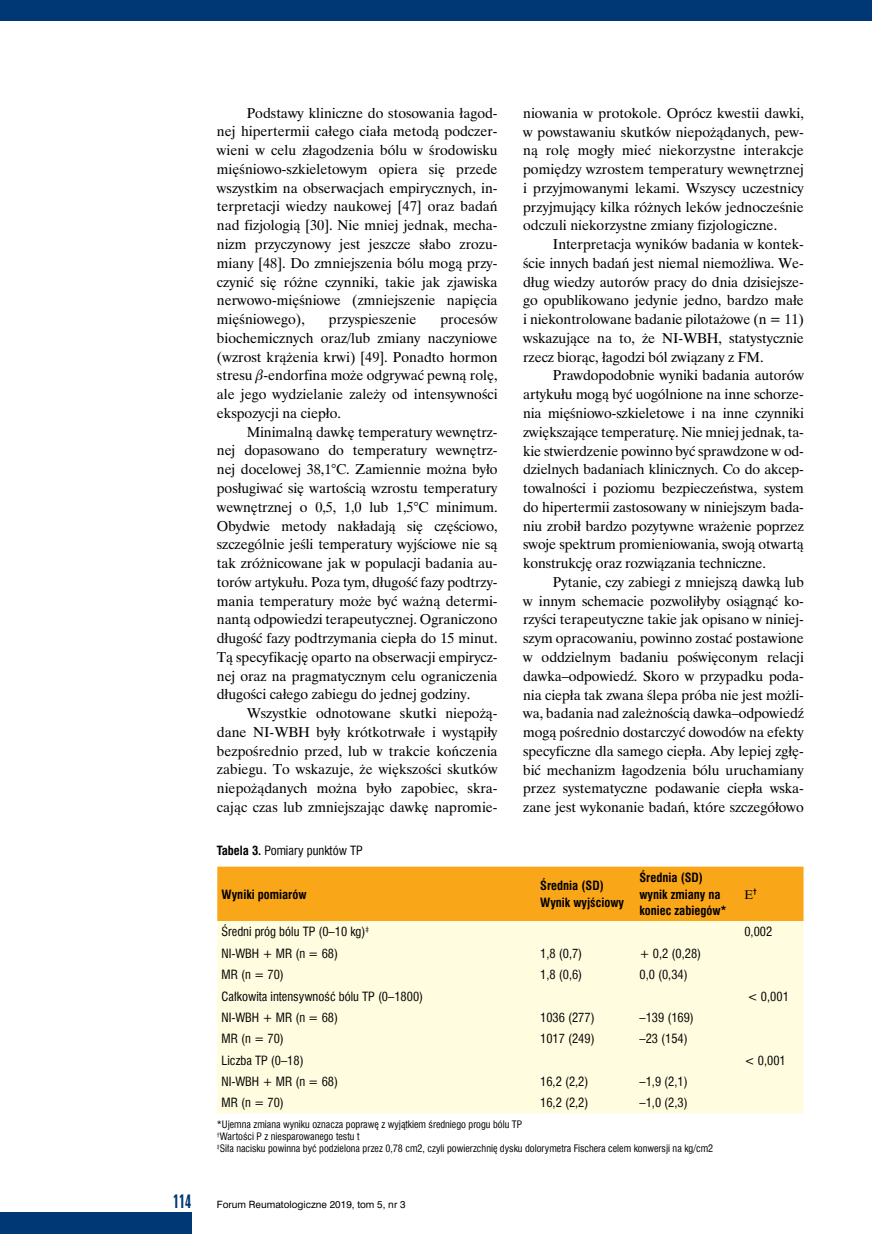
<style>
.page{position:relative;width:872px;height:1234px;background:#fff}
.page>*{position:absolute;margin:0;border:0;box-sizing:border-box;transform-origin:0 0}
.t1{font:18px "Swis 924 EU";color:#003876}
.t2{font:14.25px/18.8px "Time Ibis EE";color:#000;text-align:justify}
.t3{font:12.45px "Swis 721 Cn EU";color:#000}
.t4{font:700 12.45px/16.5px "Swis 721 Cn EU";color:#000}
.t5{font:10.05px/12px "Swis 721 Cn EU";color:#000}
.t6{font:9.3px "Swis 721 PL";color:#000}
.t7{font:700 7.2px "Swis 721 Cn EU";color:#000}
.s1{font-weight:700}
</style>
<div class="page">
<div style="left:0;top:0;width:872px;height:21px;background:#003876"></div>
<div style="left:0;top:1212px;width:191px;height:21px;background:#003876"></div>
<div style="left:217px;top:920px;width:586px;height:193px;background:#fffcdf"></div>
<div style="left:217px;top:866px;width:586px;height:54px;background:#faa619"></div>
<p class="t2" style="left:217px;top:103px;width:282px;text-indent:30px">Podstawy kliniczne do stosowania łagod&shy;nej hipertermii całego ciała metodą podczer&shy;wieni w celu złagodzenia bólu w środowisku mięśniowo-szkieletowym opiera się przede wszystkim na obserwacjach empirycznych, in&shy;terpretacji wiedzy naukowej [47] oraz badań nad fizjologią [30]. Nie mniej jednak, mecha&shy;nizm przyczynowy jest jeszcze słabo zrozu&shy;miany [48]. Do zmniejszenia bólu mogą przy&shy;czynić się różne czynniki, takie jak zjawiska nerwowo-mięśniowe (zmniejszenie napięcia mięśniowego),</p>
<p class="t2" style="left:329px;top:309px;width:89px">przyspieszenie</p>
<p class="t2" style="left:217px;top:309px;width:282px;text-indent:223px">procesów biochemicznych oraz/lub zmiany naczyniowe (wzrost krążenia krwi) [49]. Ponadto hormon stresu -endorfina może odgrywać pewną rolę, ale jego wydzielanie zależy od intensywności ekspozycji na ciepło.</p>
<p class="t2" style="left:217px;top:422px;width:282px;text-indent:30px">Minimalną dawkę temperatury wewnętrz&shy;nej dopasowano do temperatury wewnętrz&shy;nej docelowej 38,1°C. Zamiennie można było posługiwać się wartością wzrostu temperatury wewnętrznej o 0,5, 1,0 lub 1,5°C minimum.<br>Obydwie metody nakładają się częściowo, szczególnie jeśli temperatury wyjściowe nie są tak zróżnicowane jak w populacji badania au&shy;torów artykułu. Poza tym, długość fazy podtrzy&shy;mania temperatury może być ważną determi&shy;nantą odpowiedzi terapeutycznej. Ograniczono długość fazy podtrzymania ciepła do 15 minut.<br>Tą specyfikację oparto na obserwacji empirycz&shy;nej oraz na pragmatycznym celu ograniczenia długości całego zabiegu do jednej godziny.</p>
<p class="t2" style="left:217px;top:703px;width:282px;text-indent:30px">Wszystkie odnotowane skutki niepożą&shy;dane NI-WBH były krótkotrwałe i wystąpiły bezpośrednio przed, lub w trakcie kończenia zabiegu. To wskazuje, że większości skutków niepożądanych można było zapobiec, skra&shy;cając czas lub zmniejszając dawkę napromie-</p>
<p class="t2" style="left:523px;top:103px;width:282px">niowania w protokole. Oprócz kwestii dawki, w powstawaniu skutków niepożądanych, pew&shy;ną rolę mogły mieć niekorzystne interakcje pomiędzy wzrostem temperatury wewnętrznej i przyjmowanymi lekami. Wszyscy uczestnicy przyjmujący kilka różnych leków jednocześnie odczuli niekorzystne zmiany fizjologiczne.</p>
<p class="t2" style="left:523px;top:235px;width:282px;text-indent:30px">Interpretacja wyników badania w kontek&shy;ście innych badań jest niemal niemożliwa. We&shy;dług wiedzy autorów pracy do dnia dzisiejsze&shy;go opublikowano jedynie jedno, bardzo małe i niekontrolowane badanie pilotażowe (n = 11) wskazujące na to, że NI-WBH, statystycznie rzecz biorąc, łagodzi ból związany z FM.</p>
<p class="t2" style="left:523px;top:366px;width:282px;text-indent:30px">Prawdopodobnie wyniki badania autorów artykułu mogą być uogólnione na inne schorze&shy;nia mięśniowo-szkieletowe i na inne czynniki zwiększające temperaturę. Nie mniej jednak, ta&shy;kie stwierdzenie powinno być sprawdzone w od&shy;dzielnych badaniach klinicznych. Co do akcep&shy;towalności i poziomu bezpieczeństwa, system do hipertermii zastosowany w niniejszym bada&shy;niu zrobił bardzo pozytywne wrażenie poprzez swoje spektrum promieniowania, swoją otwartą konstrukcję oraz rozwiązania techniczne.</p>
<p class="t2" style="left:523px;top:572px;width:282px;text-indent:30px">Pytanie, czy zabiegi z mniejszą dawką lub w innym schemacie pozwoliłyby osiągnąć ko&shy;rzyści terapeutyczne takie jak opisano w niniej&shy;szym opracowaniu, powinno zostać postawione w oddzielnym badaniu poświęconym relacji dawka–odpowiedź. Skoro w przypadku poda&shy;nia ciepła tak zwana ślepa próba nie jest możli&shy;wa, badania nad zależnością dawka–odpowiedź mogą pośrednio dostarczyć dowodów na efekty specyficzne dla samego ciepła. Aby lepiej zgłę&shy;bić mechanizm łagodzenia bólu uruchamiany przez systematyczne podawanie ciepła wska&shy;zane jest wykonanie badań, które szczegółowo</p>
<p class="t3" style="left:217px;top:842px;width:147px"><span class="s1">Tabela 3.</span> Pomiary punktów TP</p>
<p class="t4" style="left:221px;top:886px;width:86px">Wyniki pomiarów</p>
<p class="t4" style="left:540px;top:877px;width:85px">Średnia (SD)<br>Wynik wyjściowy</p>
<p class="t4" style="left:639px;top:869px;width:89px">Średnia (SD) wynik zmiany na koniec zabiegów*</p>
<p class="t7" style="left:753px;top:887px;width:5px">†</p>
<p class="t3" style="left:221px;top:923px;width:149px">Średni próg bólu TP (0–10 kg)<sup>‡</sup></p>
<p class="t3" style="left:744px;top:923px;width:29px">0,002</p>
<p class="t3" style="left:221px;top:944px;width:118px">NI-WBH + MR (n = 68)</p>
<p class="t3" style="left:540px;top:944px;width:44px">1,8 (0,7)</p>
<p class="t3" style="left:639px;top:944px;width:63px">+ 0,2 (0,28)</p>
<p class="t3" style="left:221px;top:966px;width:64px">MR (n = 70)</p>
<p class="t3" style="left:540px;top:966px;width:44px">1,8 (0,6)</p>
<p class="t3" style="left:639px;top:966px;width:50px">0,0 (0,34)</p>
<p class="t3" style="left:221px;top:987px;width:203px">Całkowita intensywność bólu TP (0–1800)</p>
<p class="t3" style="left:747px;top:987px;width:43px">&lt; 0,001</p>
<p class="t3" style="left:221px;top:1008px;width:118px">NI-WBH + MR (n = 68)</p>
<p class="t3" style="left:540px;top:1008px;width:56px">1036 (277)</p>
<p class="t3" style="left:639px;top:1008px;width:56px">–139 (169)</p>
<p class="t3" style="left:221px;top:1030px;width:64px">MR (n = 70)</p>
<p class="t3" style="left:540px;top:1030px;width:56px">1017 (249)</p>
<p class="t3" style="left:639px;top:1030px;width:50px">–23 (154)</p>
<p class="t3" style="left:221px;top:1051px;width:84px">Liczba TP (0–18)</p>
<p class="t3" style="left:744px;top:1051px;width:43px">&lt; 0,001</p>
<p class="t3" style="left:221px;top:1073px;width:118px">NI-WBH + MR (n = 68)</p>
<p class="t3" style="left:540px;top:1073px;width:50px">16,2 (2,2)</p>
<p class="t3" style="left:639px;top:1073px;width:50px">–1,9 (2,1)</p>
<p class="t3" style="left:221px;top:1094px;width:64px">MR (n = 70)</p>
<p class="t3" style="left:540px;top:1094px;width:50px">16,2 (2,2)</p>
<p class="t3" style="left:639px;top:1094px;width:50px">–1,0 (2,3)</p>
<p class="t5" style="left:217px;top:1118px;width:498px">*Ujemna zmiana wyniku oznacza poprawę z wyjątkiem średniego progu bólu TP<br><sup>†</sup>Wartości P z niesparowanego testu t<br><sup>‡</sup>Siła nacisku powinna być podzielona przez 0,78 cm2, czyli powierzchnię dysku dolorymetra Fischera celem konwersji na kg/cm2</p>
<p class="t1" style="left:173px;top:1189px;width:20px">114</p>
<p class="t6" style="left:217px;top:1198px;width:190px">Forum Reumatologiczne 2019, tom 5, nr 3</p>
</div>
